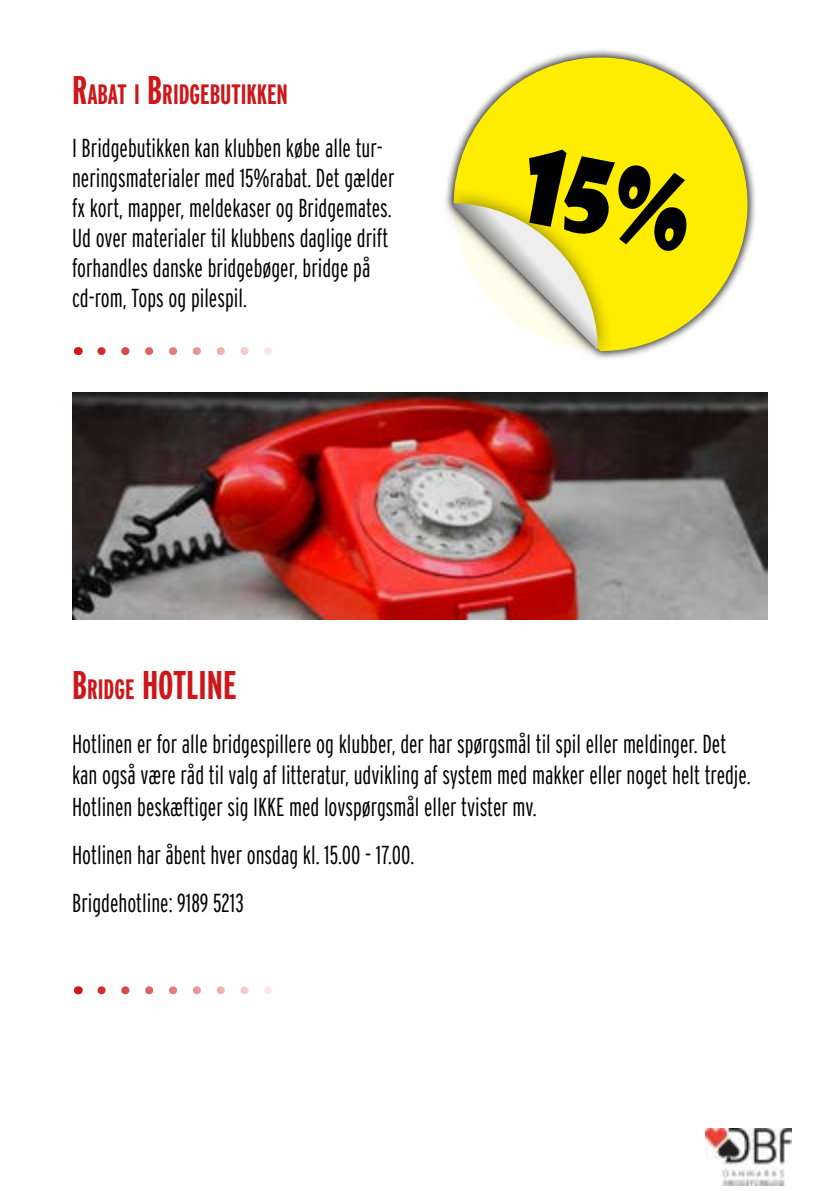
<style>
.page{position:relative;width:840px;height:1191px;background:#fff}
.page>*{position:absolute;margin:0;border:0;box-sizing:border-box;transform-origin:0 0}
.t1{font:700 40px "Interstate Compressed";color:#cd171a}
.t2{font:700 28px "Interstate Compressed";color:#cd171a}
.t3{font:300 26px/30px "Interstate Compressed";color:#000}
.s1{font-size:40px}
.s2{font-size:28px}
</style>
<div class="page">
<img style="left:705px;top:1128px;width:86px;height:57px">
<img style="left:72px;top:392px;width:695px;height:227px">
<svg style="left:101px;top:347px;width:171px;height:8px"></svg>
<svg style="left:101px;top:986px;width:171px;height:8px"></svg>
<div style="left:443px;top:48px;width:312px;height:312px;background:#000;opacity:.75"></div>
<svg style="left:453px;top:57px;width:294px;height:294px;fill:#ffed00"></svg>
<div style="left:436px;top:187px;width:178px;height:178px;background:#fff"></div>
<svg style="left:450px;top:144px;width:246px;height:206px;background:#f4e854"></svg>
<p class="t2" style="left:72px;top:79px;width:217px"><span class="s1">R</span>ABAT I <span class="s1">B</span>RIDGEBUTIKKEN</p>
<p class="t3" style="left:72px;top:132px;width:324px">I Bridgebutikken kan klubben købe alle tur&shy;neringsmaterialer med 15%rabat. Det gælder fx kort, mapper, meldekaser og Bridgemates.<br>Ud over materialer til klubbens daglige drift forhandles danske bridgebøger, bridge på cd-rom, Tops og pilespil.</p>
<h1 class="t1" style="left:72px;top:663px;width:127px">B<span class="s2">RIDGE</span> HOTLINE</h1>
<p class="t3" style="left:72px;top:728px;width:679px;line-height:31.2px">Hotlinen er for alle bridgespillere og klubber, der har spørgsmål til spil eller meldinger. Det kan også være råd til valg af litteratur, udvikling af system med makker eller noget helt tredje.<br>Hotlinen beskæftiger sig IKKE med lovspørgsmål eller tvister mv.</p>
<p class="t3" style="left:72px;top:830px;width:343px;line-height:48.2px">Hotlinen har åbent hver onsdag kl. 15.00 - 17.00.<br>Brigdehotline: 9189 5213</p>
</div>
